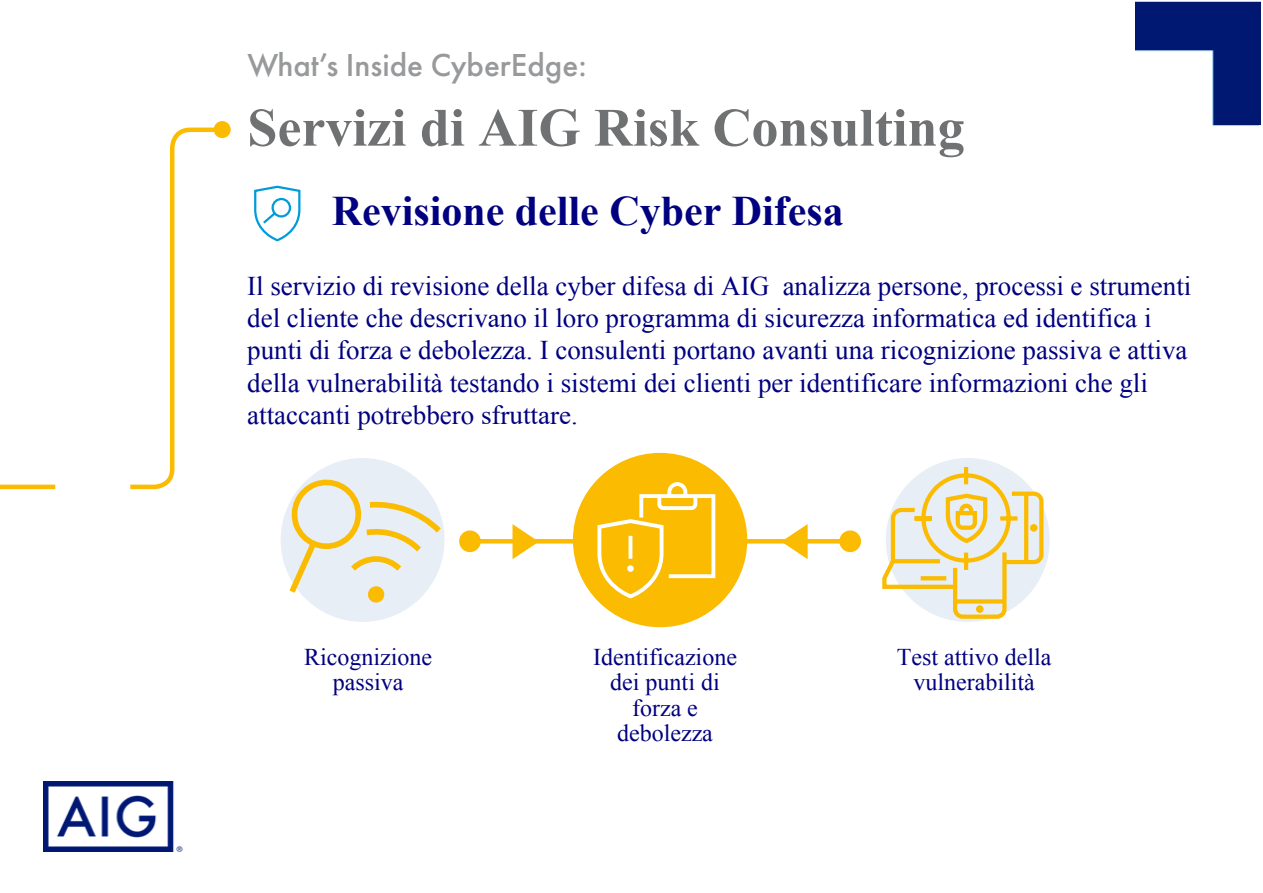
<style>
.page{position:relative;width:1263px;height:893px;background:#fff}
.page>*{position:absolute;margin:0;border:0;box-sizing:border-box;transform-origin:0 0}
.t1{font:700 54px "Times New Roman";color:#707172}
.t2{font:700 42px "Times New Roman";color:#000080}
.t3{font:500 33px "Futura PT";color:#98999b}
.t4{font:27px/32.4px "Times New Roman";color:#000080}
.t5{font:24px/25.5px "Times New Roman";color:#000080;text-align:center}
</style>
<div class="page">
<svg style="left:130px;top:125px;width:96px;height:365px"></svg>
<div style="left:214px;top:121px;width:17px;height:17px;background:#fabb00;border-radius:50%"></div>
<hr style="left:0;top:485px;width:55px;height:4px;background:#fabb00">
<svg style="left:254px;top:185px;width:47px;height:57px"></svg>
<div style="left:281px;top:458px;width:164px;height:164px;background:#e7eef6;border-radius:50%"></div>
<svg style="left:285px;top:478px;width:160px;height:125px"></svg>
<svg style="left:882px;top:463px;width:164px;height:158px"></svg>
<svg style="left:512px;top:524px;width:27px;height:35px"></svg>
<svg style="left:781px;top:524px;width:27px;height:35px"></svg>
<hr style="left:466px;top:539px;width:395px;height:4px;background:#fabb00">
<div style="left:459px;top:530px;width:22px;height:22px;background:#fabb00;border-radius:50%"></div>
<div style="left:839px;top:530px;width:22px;height:22px;background:#fabb00;border-radius:50%"></div>
<div style="left:573px;top:453px;width:174px;height:174px;background:#fabb00;border-radius:50%"></div>
<svg style="left:595px;top:480px;width:121px;height:120px"></svg>
<svg style="left:627px;top:565px;width:7px;height:7px"></svg>
<img style="left:44px;top:782px;width:139px;height:69px">
<img style="left:1135px;top:1px;width:125px;height:125px">
<p class="t3" style="left:247px;top:45px;width:341px">What’s Inside CyberEdge:</p>
<h1 class="t1" style="left:247px;top:90px;width:719px">Servizi di AIG Risk Consulting</h1>
<h2 class="t2" style="left:332px;top:182px;width:514px">Revisione delle Cyber Difesa</h2>
<p class="t4" style="left:247px;top:269px;width:946px">Il servizio di revisione della cyber difesa di AIG analizza persone, processi e strumenti del cliente che descrivano il loro programma di sicurezza informatica ed identifica i punti di forza e debolezza. I consulenti portano avanti una ricognizione passiva e attiva della vulnerabilità testando i sistemi dei clienti per identificare informazioni che gli attaccanti potrebbero sfruttare.</p>
<p class="t5" style="left:304px;top:643px;width:129px">Ricognizione passiva</p>
<p class="t5" style="left:897px;top:643px;width:156px">Test attivo della vulnerabilità</p>
<p class="t5" style="left:593px;top:643px;width:145px">Identificazione dei punti di forza e debolezza</p>
</div>
